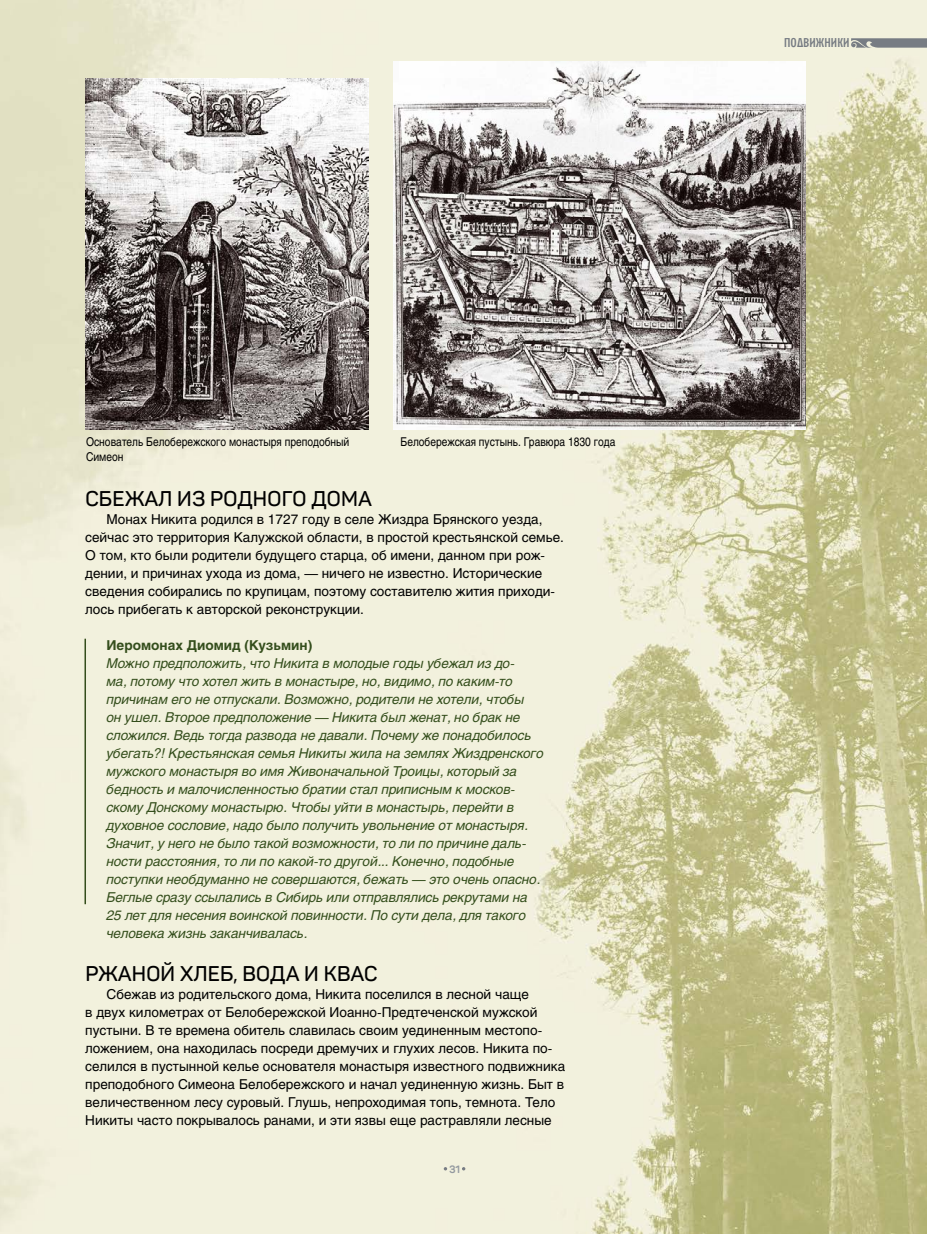
<style>
.page{position:relative;width:927px;height:1234px;background:#fff}
.page>*{position:absolute;margin:0;border:0;box-sizing:border-box;transform-origin:0 0}
.t1{font:600 21px "Panton";letter-spacing:.01em;color:#000}
.t2{font:italic 13.5px/18px "Helios C";letter-spacing:-.01em;color:#344e1c}
.t3{font:13.5px/18px "Helios C";color:#000}
.t4{font:700 13.5px "Helios C";color:#344e1c}
.t5{font:12.75px "Parangon 410 C";letter-spacing:.01em;color:#777c83}
.t6{font:12px/15px "Helios C";color:#000;scale:.85 1}
.t7{font:700 10.5px "Panton";color:#93999f}
</style>
<div class="page">
<img style="left:0;top:0;width:927px;height:1233px">
<img style="left:85px;top:79px;width:283px;height:350px">
<img style="left:394px;top:62px;width:412px;height:367px">
<hr style="left:85px;top:638px;width:1px;height:266px;background:#344e1c">
<svg style="left:444px;top:1166px;width:3px;height:4px"></svg>
<svg style="left:462px;top:1166px;width:3px;height:4px"></svg>
<svg style="left:851px;top:38px;width:76px;height:10px"></svg>
<p class="t6" style="left:86px;top:434px;width:311px">Основатель Белобережского монастыря преподобный<br>Симеон</p>
<p class="t6" style="left:401px;top:434px;width:254px">Белобережская пустынь. Гравюра 1830 года</p>
<h1 class="t1" style="left:85px;top:486px;width:288px">СБЕЖАЛ ИЗ РОДНОГО ДОМА</h1>
<p class="t3" style="left:85px;top:510px;width:480px;text-indent:21px">Монах Никита родился в 1727 году в селе Жиздра Брянского уезда, сейчас это территория Калужской области, в простой крестьянской семье.<br>О том, кто были родители будущего старца, об имени, данном при рож&shy;дении, и причинах ухода из дома, — ничего не известно. Исторические сведения собирались по крупицам, поэтому составителю жития приходи&shy;лось прибегать к авторской реконструкции.</p>
<p class="t4" style="left:107px;top:637px;width:207px">Иеромонах Диомид (Кузьмин)</p>
<p class="t2" style="left:107px;top:654px;width:439px">Можно предположить, что Никита в молодые годы убежал из до-<br>ма, потому что хотел жить в монастыре, но, видимо, по каким-то причинам его не отпускали. Возможно, родители не хотели, чтобы<br>он ушел. Второе предположение — Никита был женат, но брак не сложился. Ведь тогда развода не давали. Почему же понадобилось убегать?! Крестьянская семья Никиты жила на землях Жиздренского мужского монастыря во имя Живоначальной Троицы, который за бедность и малочисленностью братии стал приписным к москов&shy;скому Донскому монастырю. Чтобы уйти в монастырь, перейти в духовное сословие, надо было получить увольнение от монастыря.<br>Значит, у него не было такой возможности, то ли по причине даль&shy;ности расстояния, то ли по какой-то другой... Конечно, подобные поступки необдуманно не совершаются, бежать — это очень опасно.<br>Беглые сразу ссылались в Сибирь или отправлялись рекрутами на 25 лет для несения воинской повинности. По сути дела, для такого человека жизнь заканчивалась.</p>
<h1 class="t1" style="left:85px;top:960px;width:294px">РЖАНОЙ ХЛЕБ, ВОДА И КВАС</h1>
<p class="t3" style="left:85px;top:984px;width:482px;text-indent:21px">Сбежав из родительского дома, Никита поселился в лесной чаще<br>в двух километрах от Белобережской Иоанно-Предтеченской мужской пустыни. В те времена обитель славилась своим уединенным местопо&shy;ложением, она находилась посреди дремучих и глухих лесов. Никита по&shy;селился в пустынной келье основателя монастыря известного подвижника преподобного Симеона Белобережского и начал уединенную жизнь. Быт в величественном лесу суровый. Глушь, непроходимая топь, темнота. Тело Никиты часто покрывалось ранами, и эти язвы еще растравляли лесные</p>
<p class="t7" style="left:449px;top:1162px;width:13px">31</p>
<p class="t5" style="left:784px;top:36px;width:67px">ПОДВИЖНИКИ</p>
</div>
